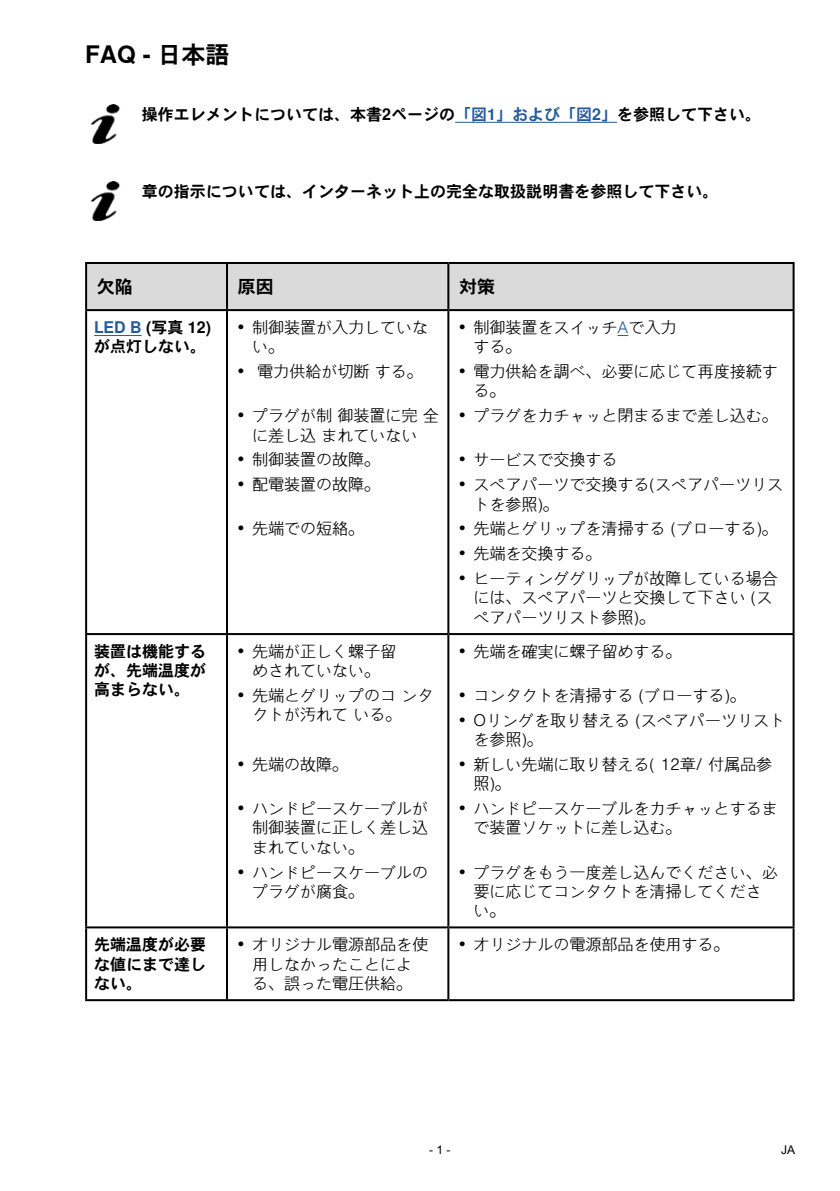
<style>
.page{position:relative;width:840px;height:1191px;background:#fff}
.page>*{position:absolute;margin:0;border:0;box-sizing:border-box;transform-origin:0 0}
.t1{font:700 24px "Nimbus Sans Global J";color:#000}
.t2{font:700 18px "Nimbus Sans Global J";color:#000}
.t3{font:300 16px/19.2px "Nimbus Sans Global J";color:#000}
.t4{font:700 16px/19.2px "Nimbus Sans Global J";color:#000;text-align:justify}
.t5{font:12px "Arial";color:#000}
.s1{color:#275b9b}
</style>
<div class="page">
<hr style="left:455px;top:122px;width:161px;height:1px;background:#275b9b">
<img style="left:90px;top:104px;width:30px;height:40px">
<img style="left:90px;top:181px;width:30px;height:40px">
<div style="left:87px;top:264px;width:705px;height:45px;background:#dadada"></div>
<hr style="left:85px;top:262px;width:142px;height:2px;background:#000">
<hr style="left:85px;top:264px;width:2px;height:45px;background:#000">
<hr style="left:227px;top:262px;width:221px;height:2px;background:#000">
<hr style="left:226px;top:264px;width:2px;height:45px;background:#000">
<hr style="left:448px;top:262px;width:346px;height:2px;background:#000">
<hr style="left:447px;top:264px;width:2px;height:45px;background:#000">
<hr style="left:792px;top:264px;width:2px;height:45px;background:#000">
<hr style="left:85px;top:309px;width:142px;height:2px;background:#000">
<hr style="left:85px;top:311px;width:2px;height:322px;background:#000">
<hr style="left:227px;top:309px;width:221px;height:2px;background:#000">
<hr style="left:226px;top:311px;width:2px;height:322px;background:#000">
<hr style="left:448px;top:309px;width:346px;height:2px;background:#000">
<hr style="left:447px;top:311px;width:2px;height:322px;background:#000">
<hr style="left:792px;top:311px;width:2px;height:322px;background:#000">
<hr style="left:85px;top:633px;width:142px;height:2px;background:#000">
<hr style="left:85px;top:635px;width:2px;height:291px;background:#000">
<hr style="left:227px;top:633px;width:221px;height:2px;background:#000">
<hr style="left:226px;top:635px;width:2px;height:291px;background:#000">
<hr style="left:448px;top:633px;width:346px;height:2px;background:#000">
<hr style="left:447px;top:635px;width:2px;height:291px;background:#000">
<hr style="left:792px;top:635px;width:2px;height:291px;background:#000">
<hr style="left:85px;top:926px;width:142px;height:2px;background:#000">
<hr style="left:85px;top:928px;width:2px;height:71px;background:#000">
<hr style="left:227px;top:926px;width:221px;height:2px;background:#000">
<hr style="left:226px;top:928px;width:2px;height:71px;background:#000">
<hr style="left:448px;top:926px;width:346px;height:2px;background:#000">
<hr style="left:447px;top:928px;width:2px;height:71px;background:#000">
<hr style="left:792px;top:928px;width:2px;height:71px;background:#000">
<hr style="left:85px;top:999px;width:142px;height:2px;background:#000">
<hr style="left:227px;top:999px;width:221px;height:2px;background:#000">
<hr style="left:448px;top:999px;width:346px;height:2px;background:#000">
<hr style="left:94px;top:335px;width:47px;height:1px;background:#275b9b">
<h1 class="t1" style="left:85px;top:41px;width:146px">FAQ - 日本語</h1>
<p class="t4" style="left:142px;top:105px;width:620px">操作エレメントについては、本書2ページの<span class="s1">「図1」および「図2」</span>を参照して下さい。</p>
<p class="t4" style="left:142px;top:182px;width:578px">章の指示については、インターネット上の完全な取扱説明書を参照して下さい。</p>
<p class="t2" style="left:97px;top:276px;width:37px">欠陥</p>
<p class="t2" style="left:238px;top:276px;width:38px">原因</p>
<p class="t2" style="left:459px;top:276px;width:37px">対策</p>
<p class="t4" style="left:94px;top:318px;width:118px"><span class="s1">LED B</span> (写真 12)が点灯しない。</p>
<p class="t3" style="left:252px;top:318px;width:178px;text-indent:-17px">• 制御装置が入力していない。</p>
<p class="t3" style="left:235px;top:362px;width:189px">• 電力供給が切断する。</p>
<p class="t3" style="left:235px;top:406px;width:205px;text-align:center">• プラグが制御装置に完全に差し込まれていない</p>
<p class="t3" style="left:235px;top:450px;width:146px">• 制御装置の故障。</p>
<p class="t3" style="left:235px;top:475px;width:146px">• 配電装置の故障。</p>
<p class="t3" style="left:235px;top:519px;width:130px">• 先端での短絡。</p>
<p class="t3" style="left:473px;top:318px;width:204px;text-indent:-17px">• 制御装置をスイッチ<span class="s1">A</span>で入力する。</p>
<p class="t3" style="left:473px;top:362px;width:306px;text-indent:-17px">• 電力供給を調べ、必要に応じて再度接続する。</p>
<p class="t3" style="left:456px;top:406px;width:323px">• プラグをカチャッと閉まるまで差し込む。</p>
<p class="t3" style="left:456px;top:450px;width:163px">• サービスで交換する</p>
<p class="t3" style="left:473px;top:475px;width:311px;text-indent:-17px">• スペアパーツで交換する(スペアパーツリストを参照)。</p>
<p class="t3" style="left:456px;top:519px;width:323px">• 先端とグリップを清掃する (ブローする)。</p>
<p class="t3" style="left:456px;top:544px;width:147px">• 先端を交換する。</p>
<p class="t3" style="left:473px;top:569px;width:306px;text-indent:-17px">• ヒーティンググリップが故障している場合には、スペアパーツと交換して下さい (スペアパーツリスト参照)。</p>
<p class="t4" style="left:94px;top:642px;width:113px">装置は機能するが、先端温度が高まらない。</p>
<p class="t3" style="left:235px;top:642px;width:162px;text-align:center">• 先端が正しく螺子留めされていない。</p>
<p class="t3" style="left:252px;top:686px;width:183px;text-indent:-17px">• 先端とグリップのコンタクトが汚れている。</p>
<p class="t3" style="left:235px;top:755px;width:114px">• 先端の故障。</p>
<p class="t3" style="left:252px;top:799px;width:178px;text-align:justify;text-indent:-17px">• ハンドピースケーブルが制御装置に正しく差し込まれていない。</p>
<p class="t3" style="left:252px;top:862px;width:178px;text-indent:-17px">• ハンドピースケーブルのプラグが腐食。</p>
<p class="t3" style="left:456px;top:642px;width:226px">• 先端を確実に螺子留めする。</p>
<p class="t3" style="left:456px;top:686px;width:291px">• コンタクトを清掃する (ブローする)。</p>
<p class="t3" style="left:473px;top:711px;width:313px;text-indent:-17px">• Oリングを取り替える (スペアパーツリストを参照)。</p>
<p class="t3" style="left:473px;top:755px;width:300px;text-indent:-17px">• 新しい先端に取り替える( 12章/ 付属品参照)。</p>
<p class="t3" style="left:473px;top:799px;width:306px;text-indent:-17px">• ハンドピースケーブルをカチャッとするまで装置ソケットに差し込む。</p>
<p class="t3" style="left:473px;top:862px;width:306px;text-indent:-17px">• プラグをもう一度差し込んでください、必要に応じてコンタクトを清掃してください。</p>
<p class="t4" style="left:94px;top:935px;width:113px">先端温度が必要な値にまで達しない。</p>
<p class="t3" style="left:235px;top:935px;width:194px;text-align:center">• オリジナル電源部品を使用しなかったことによ<br>る、誤った電圧供給。</p>
<p class="t3" style="left:456px;top:935px;width:274px">• オリジナルの電源部品を使用する。</p>
<p class="t5" style="left:429px;top:1142px;width:23px">- 1 -</p>
<p class="t5" style="left:780px;top:1142px;width:16px">JA</p>
</div>
